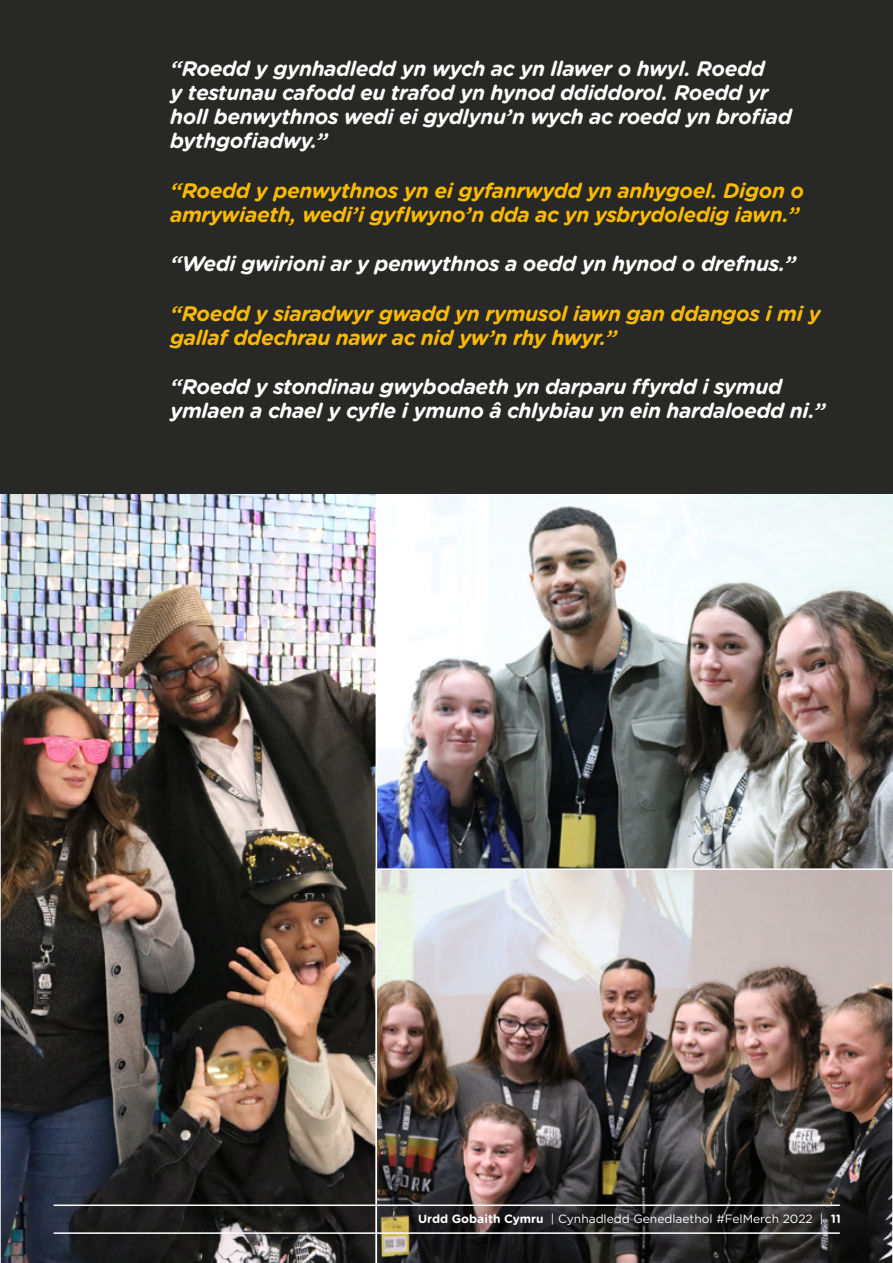
<style>
.page{position:relative;width:893px;height:1263px;background:#fff}
.page>*{position:absolute;margin:0;border:0;box-sizing:border-box;transform-origin:0 0}
.t1{font:italic 700 21px/24px "Gotham Rounded";letter-spacing:-.02em;color:#fff}
.t2{font:italic 700 21px/24px "Gotham Rounded";letter-spacing:-.02em;color:#fbba00}
.t3{font:12px "Gotham Rounded";color:#fff}
.s1{font-weight:700}
</style>
<div class="page">
<img style="left:377px;top:493px;width:516px;height:375px">
<img style="left:0;top:493px;width:377px;height:770px">
<img style="left:376px;top:868px;width:517px;height:395px">
<div style="left:0;top:0;width:893px;height:493px;background:#282827"></div>
<hr style="left:54px;top:1232px;width:786px;height:2px;background:#fff">
<hr style="left:54px;top:1204px;width:786px;height:2px;background:#fff">
<p class="t1" style="left:170px;top:56px;width:623px">“Roedd y gynhadledd yn wych ac yn llawer o hwyl. Roedd<br>y testunau cafodd eu trafod yn hynod ddiddorol. Roedd yr holl benwythnos wedi ei gydlynu’n wych ac roedd yn brofiad bythgofiadwy.”</p>
<p class="t2" style="left:170px;top:177px;width:636px">“Roedd y penwythnos yn ei gyfanrwydd yn anhygoel. Digon o amrywiaeth, wedi’i gyflwyno’n dda ac yn ysbrydoledig iawn.”</p>
<p class="t1" style="left:170px;top:251px;width:628px">“Wedi gwirioni ar y penwythnos a oedd yn hynod o drefnus.”</p>
<p class="t2" style="left:170px;top:300px;width:652px">“Roedd y siaradwyr gwadd yn rymusol iawn gan ddangos i mi y gallaf ddechrau nawr ac nid yw’n rhy hwyr.”</p>
<p class="t1" style="left:170px;top:374px;width:657px">“Roedd y stondinau gwybodaeth yn darparu ffyrdd i symud ymlaen a chael y cyfle i ymuno â chlybiau yn ein hardaloedd ni.”</p>
<p class="t3" style="left:418px;top:1210px;width:424px"><span class="s1">Urdd Gobaith Cymru</span> | Cynhadledd Genedlaethol #FelMerch 2022 | <span class="s1">11</span></p>
</div>
